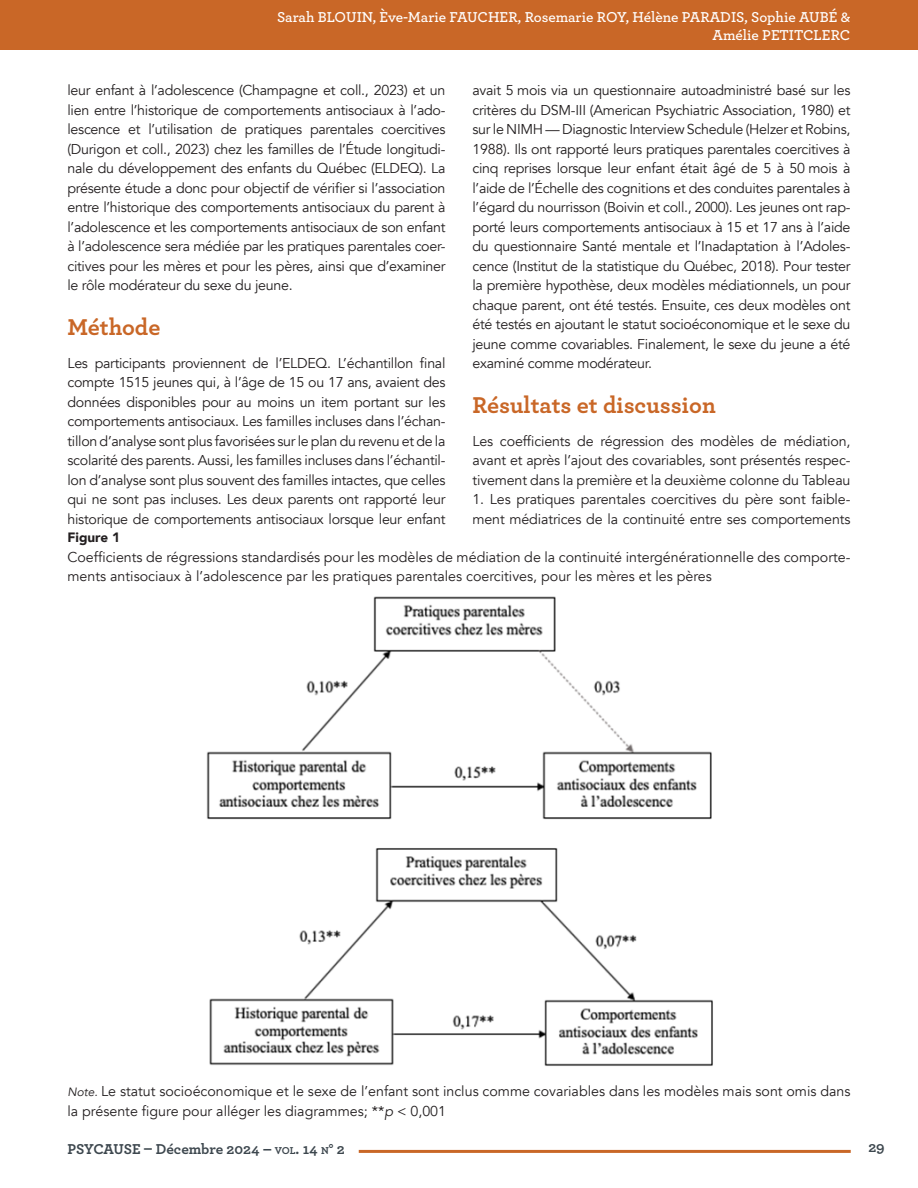
<style>
.page{position:relative;width:918px;height:1188px;background:#fff}
.page>*{position:absolute;margin:0;border:0;box-sizing:border-box;transform-origin:0 0}
.titre_2_article{font:700 24px "Archer";color:#c96727}
.Entête{font:600 15px/18px "Archer";color:#fff;text-align:right}
.t1{font:700 15px "Archer";letter-spacing:-.005em;color:#3d474e}
.texte{font:14.25px/19.5px "Avenir";letter-spacing:-.01em;color:#231f20;text-align:justify}
.Notes{font:14.25px/19.5px "Avenir";color:#231f20}
.Titre_tableau{font:900 13.5px "Avenir";color:#231f20}
.s1{font-style:italic;font-size:12px}
.s2{font-style:italic}
.s3{font-size:10.5px}
.s4{font-style:inherit}
</style>
<div class="page">
<hr style="left:359px;top:1150px;width:492px;height:3px;background:#c96727">
<div style="left:0;top:0;width:918px;height:50px;background:#c96727"></div>
<img style="left:206px;top:596px;width:507px;height:470px">
<p class="Entête" style="left:277px;top:7px;width:575px">Sarah BLOUIN, Ève-Marie FAUCHER, Rosemarie ROY, Hélène PARADIS, Sophie AUBÉ &amp;<br>Amélie PETITCLERC</p>
<p class="texte" style="left:68px;top:81px;width:380px">leur enfant à l’adolescence (Champagne et coll., 2023) et un lien entre l’historique de comportements antisociaux à l’ado&shy;lescence et l’utilisation de pratiques parentales coercitives (Durigon et coll., 2023) chez les familles de l’Étude longitudi&shy;nale du développement des enfants du Québec (ELDEQ). La présente étude a donc pour objectif de vérifier si l’association entre l’historique des comportements antisociaux du parent à l’adolescence et les comportements antisociaux de son enfant à l’adolescence sera médiée par les pratiques parentales coer&shy;citives pour les mères et pour les pères, ainsi que d’examiner le rôle modérateur du sexe du jeune.</p>
<p class="titre_2_article" style="left:68px;top:308px;width:94px">Méthode</p>
<p class="texte" style="left:68px;top:353px;width:380px">Les participants proviennent de l’ELDEQ. L’échantillon final compte 1515 jeunes qui, à l’âge de 15 ou 17 ans, avaient des données disponibles pour au moins un item portant sur les comportements antisociaux. Les familles incluses dans l’échan&shy;tillon d’analyse sont plus favorisées sur le plan du revenu et de la scolarité des parents. Aussi, les familles incluses dans l’échantil&shy;lon d’analyse sont plus souvent des familles intactes, que celles qui ne sont pas incluses. Les deux parents ont rapporté leur historique de comportements antisociaux lorsque leur enfant</p>
<p class="texte" style="left:472px;top:81px;width:380px">avait 5 mois via un questionnaire autoadministré basé sur les critères du DSM-III (American Psychiatric Association, 1980) et sur le NIMH — Diagnostic Interview Schedule (Helzer et Robins, 1988). Ils ont rapporté leurs pratiques parentales coercitives à cinq reprises lorsque leur enfant était âgé de 5 à 50 mois à l’aide de l’Échelle des cognitions et des conduites parentales à l’égard du nourrisson (Boivin et coll., 2000). Les jeunes ont rap&shy;porté leurs comportements antisociaux à 15 et 17 ans à l’aide du questionnaire Santé mentale et l’Inadaptation à l’Adoles&shy;cence (Institut de la statistique du Québec, 2018). Pour tester la première hypothèse, deux modèles médiationnels, un pour chaque parent, ont été testés. Ensuite, ces deux modèles ont été testés en ajoutant le statut socioéconomique et le sexe du jeune comme covariables. Finalement, le sexe du jeune a été examiné comme modérateur.</p>
<p class="titre_2_article" style="left:472px;top:386px;width:245px">Résultats et discussion</p>
<p class="texte" style="left:472px;top:431px;width:380px">Les coefficients de régression des modèles de médiation, avant et après l’ajout des covariables, sont présentés respec&shy;tivement dans la première et la deuxième colonne du Tableau</p>
<p class="texte" style="left:472px;top:490px;width:379px">1. Les pratiques parentales coercitives du père sont faible&shy;ment médiatrices de la continuité entre ses comportements</p>
<p class="Titre_tableau" style="left:68px;top:526px;width:54px">Figure 1</p>
<p class="texte" style="left:68px;top:547px;width:784px">Coefficients de régressions standardisés pour les modèles de médiation de la continuité intergénérationnelle des comporte&shy;ments antisociaux à l’adolescence par les pratiques parentales coercitives, pour les mères et les pères</p>
<p class="Notes" style="left:68px;top:1082px;width:785px"><span class="s1">Note.</span> Le statut socioéconomique et le sexe de l’enfant sont inclus comme covariables dans les modèles mais sont omis dans la présente figure pour alléger les diagrammes; **<span class="s2">p</span> &lt; 0,001</p>
<p class="t1" style="left:68px;top:1137px;width:279px">PSYCAUSE – Décembre 2024 – <span class="s3">VOL</span><span class="s4">. 14</span> <span class="s3">N</span><span class="s4">° 2</span></p>
<p class="t1" style="left:868px;top:1136px;width:18px">29</p>
</div>
